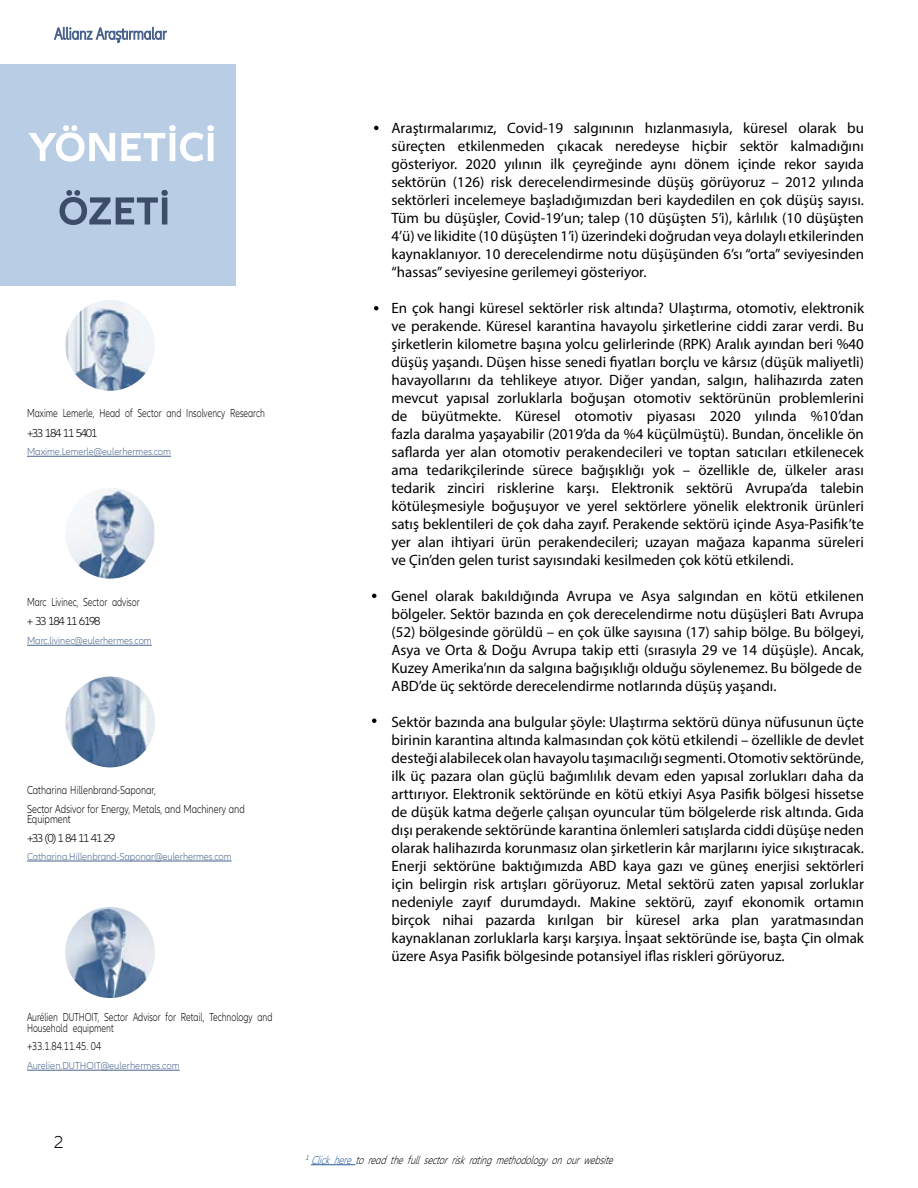
<style>
.page{position:relative;width:918px;height:1188px;background:#fff}
.page>*{position:absolute;margin:0;border:0;box-sizing:border-box;transform-origin:0 0}
.t1{font:300 18px "Allianz Neo";color:#000}
.t2{font:15px/18px "Myriad Pro";color:#000;text-align:justify}
.t3{font:300 12px/10.5px "Allianz Neo";color:#000;scale:.74 1}
.t4{font:italic 300 12px "Allianz Neo";color:#000;scale:.74 1}
.t5{font:300 12px/10.5px "Allianz Neo";color:#000;scale:.79 1}
.t6{font:300 12px "Allianz Neo";color:#000;scale:.78 1}
.t7{font:300 12px "Allianz Neo";letter-spacing:-.11em;color:#000}
.t8{font:300 12px "Allianz Neo";color:#000;scale:.81 1}
.t9{font:300 12px "Allianz Neo";color:#000}
.t10{font:300 10.5px "Allianz Neo";color:#48648c;scale:.9 1}
.t11{font:300 10.5px "Allianz Neo";color:#48648c;scale:.92 1}
.s1{color:#275b9b}
</style>
<div class="page">
<div style="left:0;top:64px;width:236px;height:222px;background:#b9cde5"></div>
<img style="left:65px;top:907px;width:90px;height:91px">
<img style="left:65px;top:300px;width:90px;height:91px">
<img style="left:65px;top:677px;width:90px;height:90px">
<img style="left:66px;top:488px;width:89px;height:91px">
<hr style="left:27px;top:1070px;width:153px;height:1px;background:#48648c">
<hr style="left:27px;top:861px;width:205px;height:1px;background:#48648c">
<hr style="left:27px;top:456px;width:144px;height:1px;background:#48648c">
<hr style="left:27px;top:645px;width:125px;height:1px;background:#48648c">
<svg style="left:29px;top:125px;width:86px;height:37px"></svg>
<svg style="left:121px;top:125px;width:93px;height:37px"></svg>
<svg style="left:60px;top:190px;width:108px;height:35px"></svg>
<svg style="left:374px;top:126px;width:5px;height:4px"></svg>
<svg style="left:374px;top:306px;width:5px;height:4px"></svg>
<svg style="left:372px;top:594px;width:4px;height:4px"></svg>
<svg style="left:372px;top:718px;width:4px;height:5px"></svg>
<hr style="left:311px;top:1164px;width:44px;height:1px;background:#275b9b">
<svg style="left:54px;top:26px;width:113px;height:17px"></svg>
<p class="t3" style="left:27px;top:408px;width:323px">Maxime Lemerle, Head of Sector and Insolvency Research</p>
<p class="t7" style="left:27px;top:426px;width:72px">+33 184 11 5401</p>
<p class="t10" style="left:27px;top:446px;width:161px">Maxime.Lemerle@eulerhermes.com</p>
<p class="t3" style="left:27px;top:597px;width:154px">Marc Livinec, Sector advisor</p>
<p class="t7" style="left:27px;top:615px;width:75px">+ 33 184 11 6198</p>
<p class="t10" style="left:27px;top:635px;width:140px">Marc.livinec@eulerhermes.com</p>
<p class="t6" style="left:27px;top:783px;width:167px">Catharina Hillenbrand-Saponar,</p>
<p class="t5" style="left:27px;top:804px;width:277px">Sector Adsivor for Energy, Metals, and Machinery and<br>Equipment</p>
<p class="t9" style="left:27px;top:831px;width:90px">+33 (0) 1 84 11 41 29</p>
<p class="t10" style="left:27px;top:851px;width:229px">Catharina.Hillenbrand-Saponar@eulerhermes.com</p>
<p class="t3" style="left:27px;top:1013px;width:333px">Aurélien DUTHOIT, Sector Advisor for Retail, Technology and<br>Household equipment</p>
<p class="t8" style="left:27px;top:1040px;width:93px">+33.1.84.11.45. 04</p>
<p class="t11" style="left:27px;top:1060px;width:168px">Aurelien.DUTHOIT@eulerhermes.com</p>
<p class="t1" style="left:54px;top:1132px;width:11px">2</p>
<p class="t2" style="left:392px;top:118px;width:474px">Araştırmalarımız, Covid-19 salgınının hızlanmasıyla, küresel olarak bu süreçten etkilenmeden çıkacak neredeyse hiçbir sektör kalmadığını gösteriyor. 2020 yılının ilk çeyreğinde aynı dönem içinde rekor sayıda sektörün (126) risk derecelendirmesinde düşüş görüyoruz – 2012 yılında sektörleri incelemeye başladığımızdan beri kaydedilen en çok düşüş sayısı.<br>Tüm bu düşüşler, Covid-19’un; talep (10 düşüşten 5’i), kârlılık (10 düşüşten 4’ü) ve likidite (10 düşüşten 1’i) üzerindeki doğrudan veya dolaylı etkilerinden kaynaklanıyor. 10 derecelendirme notu düşüşünden 6’sı “orta” seviyesinden “hassas” seviyesine gerilemeyi gösteriyor.</p>
<p class="t2" style="left:392px;top:298px;width:474px">En çok hangi küresel sektörler risk altında? Ulaştırma, otomotiv, elektronik ve perakende. Küresel karantina havayolu şirketlerine ciddi zarar verdi. Bu şirketlerin kilometre başına yolcu gelirlerinde (RPK) Aralık ayından beri %40 düşüş yaşandı. Düşen hisse senedi fiyatları borçlu ve kârsız (düşük maliyetli) havayollarını da tehlikeye atıyor. Diğer yandan, salgın, halihazırda zaten mevcut yapısal zorluklarla boğuşan otomotiv sektörünün problemlerini de büyütmekte. Küresel otomotiv piyasası 2020 yılında %10’dan fazla daralma yaşayabilir (2019’da da %4 küçülmüştü). Bundan, öncelikle ön saflarda yer alan otomotiv perakendecileri ve toptan satıcıları etkilenecek ama tedarikçilerinde sürece bağışıklığı yok – özellikle de, ülkeler arası tedarik zinciri risklerine karşı. Elektronik sektörü Avrupa’da talebin kötüleşmesiyle boğuşuyor ve yerel sektörlere yönelik elektronik ürünleri satış beklentileri de çok daha zayıf. Perakende sektörü içinde Asya-Pasifik’te yer alan ihtiyari ürün perakendecileri; uzayan mağaza kapanma süreleri ve Çin’den gelen turist sayısındaki kesilmeden çok kötü etkilendi.</p>
<p class="t2" style="left:392px;top:586px;width:474px;text-align:left">Genel olarak bakıldığında Avrupa ve Asya salgından en kötü etkilenen bölgeler. Sektör bazında en çok derecelendirme notu düşüşleri Batı Avrupa (52) bölgesinde görüldü – en çok ülke sayısına (17) sahip bölge. Bu bölgeyi, Asya ve Orta &amp; Doğu Avrupa takip etti (sırasıyla 29 ve 14 düşüşle). Ancak, Kuzey Amerika’nın da salgına bağışıklığı olduğu söylenemez. Bu bölgede de ABD’de üç sektörde derecelendirme notlarında düşüş yaşandı.</p>
<p class="t2" style="left:392px;top:712px;width:474px">Sektör bazında ana bulgular şöyle: Ulaştırma sektörü dünya nüfusunun üçte birinin karantina altında kalmasından çok kötü etkilendi – özellikle de devlet desteği alabilecek olan havayolu taşımacılığı segmenti. Otomotiv sektöründe, ilk üç pazara olan güçlü bağımlılık devam eden yapısal zorlukları daha da arttırıyor. Elektronik sektöründe en kötü etkiyi Asya Pasifik bölgesi hissetse de düşük katma değerle çalışan oyuncular tüm bölgelerde risk altında. Gıda dışı perakende sektöründe karantina önlemleri satışlarda ciddi düşüşe neden olarak halihazırda korunmasız olan şirketlerin kâr marjlarını iyice sıkıştıracak.<br>Enerji sektörüne baktığımızda ABD kaya gazı ve güneş enerjisi sektörleri için belirgin risk artışları görüyoruz. Metal sektörü zaten yapısal zorluklar nedeniyle zayıf durumdaydı. Makine sektörü, zayıf ekonomik ortamın birçok nihai pazarda kırılgan bir küresel arka plan yaratmasından kaynaklanan zorluklarla karşı karşıya. İnşaat sektöründe ise, başta Çin olmak üzere Asya Pasifik bölgesinde potansiyel iflas riskleri görüyoruz.</p>
<p class="t4" style="left:306px;top:1153px;width:423px"><sup>1</sup><span class="s1">Clickhere</span> toreadthefullsectorriskratingmethodologyonourwebsite</p>
</div>
